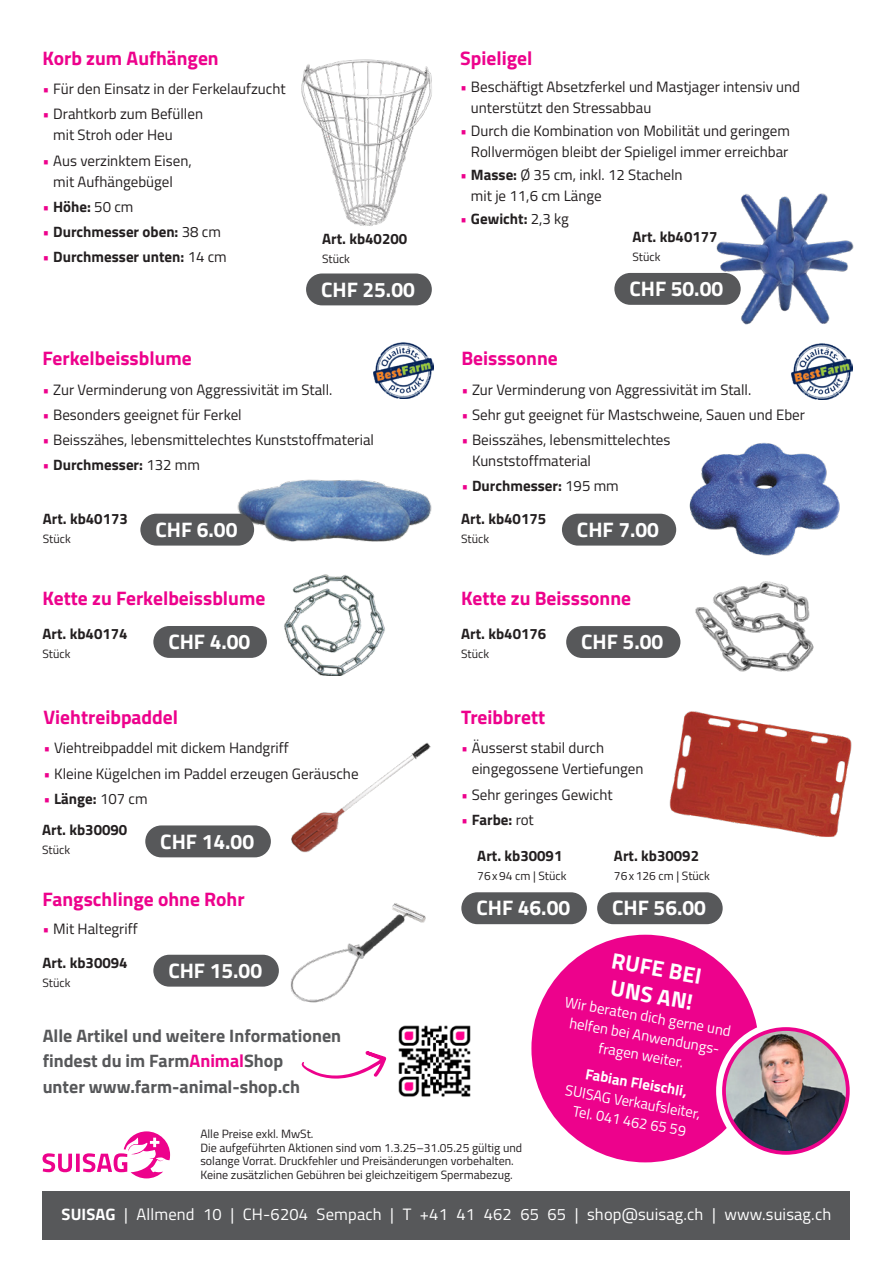
<style>
.page{position:relative;width:893px;height:1263px;background:#fff}
.page>*{position:absolute;margin:0;border:0;box-sizing:border-box;transform-origin:0 0}
.t1{font:700 22.5px/27px "Titillium Web";color:#fff}
.t2{font:700 21px "Titillium Web";color:#fff}
.t3{font:700 19.5px "Titillium Web";color:#ed028c}
.t4{font:700 18px/25.5px "Titillium Web";color:#57585a}
.t5{font:16.5px "Titillium Web";letter-spacing:.01em;color:#fff}
.t6{font:15px/21px "Titillium Web";color:#231f20}
.t7{font:700 15px "Titillium Web";color:#231f20}
.t8{font:15px/19.5px "Titillium Web";color:#fff;text-align:center}
.t9{font:700 15px "Titillium Web";color:#fff}
.t10{font:12px/13.5px "Titillium Web";color:#231f20}
.s1{color:#ed028c}
.s2{font-weight:400;color:#ed028c}
.s3{font-weight:400}
.s4{font-weight:700}
</style>
<div class="page">
<div style="left:43px;top:1191px;width:807px;height:48px;background:#57585a"></div>
<svg style="left:43px;top:1131px;width:127px;height:47px"></svg>
<svg style="left:301px;top:1051px;width:85px;height:28px"></svg>
<img style="left:398px;top:1025px;width:73px;height:72px">
<img style="left:716px;top:193px;width:138px;height:132px">
<div style="left:614px;top:273px;width:127px;height:32px;background:#57585a;border-radius:16px"></div>
<img style="left:227px;top:479px;width:205px;height:63px">
<div style="left:140px;top:514px;width:114px;height:32px;background:#57585a;border-radius:16px"></div>
<div style="left:562px;top:514px;width:114px;height:32px;background:#57585a;border-radius:16px"></div>
<img style="left:689px;top:442px;width:151px;height:114px">
<img style="left:373px;top:342px;width:61px;height:56px">
<img style="left:792px;top:343px;width:60px;height:56px">
<img style="left:263px;top:574px;width:122px;height:102px">
<img style="left:695px;top:581px;width:119px;height:91px">
<div style="left:153px;top:626px;width:114px;height:32px;background:#57585a;border-radius:16px"></div>
<div style="left:153px;top:955px;width:126px;height:32px;background:#57585a;border-radius:16px"></div>
<div style="left:566px;top:626px;width:114px;height:32px;background:#57585a;border-radius:16px"></div>
<img style="left:291px;top:743px;width:140px;height:110px">
<div style="left:145px;top:825px;width:126px;height:32px;background:#57585a;border-radius:16px"></div>
<div style="left:461px;top:892px;width:126px;height:32px;background:#57585a;border-radius:16px"></div>
<div style="left:597px;top:892px;width:126px;height:32px;background:#57585a;border-radius:16px"></div>
<img style="left:669px;top:711px;width:183px;height:126px">
<img style="left:290px;top:903px;width:136px;height:100px">
<div style="left:531px;top:935px;width:228px;height:227px;background:#ed028c;border-radius:50%"></div>
<div style="left:716px;top:1021px;width:140px;height:140px;border:14px solid #fff;border-radius:50%"></div>
<img style="left:724px;top:1029px;width:124px;height:124px;border-radius:62px">
<div style="left:722px;top:1027px;width:128px;height:128px;border:4px solid #ed028c;border-radius:50%"></div>
<img style="left:301px;top:59px;width:131px;height:167px">
<div style="left:306px;top:273px;width:126px;height:32px;background:#57585a;border-radius:16px"></div>
<h3 class="t3" style="left:43px;top:43px;width:178px">Korb zum Aufhängen</h3>
<p class="t6" style="left:43px;top:78px;width:245px"><span class="s1">•</span> Für den Einsatz in der Ferkelaufzucht</p>
<p class="t6" style="left:53px;top:103px;width:151px;text-indent:-11px"><span class="s1">•</span> Drahtkorb zum Befüllen mit Stroh oder Heu</p>
<p class="t6" style="left:43px;top:149px;width:151px;text-align:center"><span class="s1">•</span> Aus verzinktem Eisen, mit Aufhängebügel</p>
<p class="t7" style="left:43px;top:195px;width:92px"><span class="s2">•</span> Höhe: <span class="s3">50 cm</span></p>
<p class="t7" style="left:43px;top:220px;width:180px"><span class="s2">•</span> Durchmesser oben: <span class="s3">38 cm</span></p>
<p class="t7" style="left:43px;top:246px;width:186px"><span class="s2">•</span> Durchmesser unten: <span class="s3">14 cm</span></p>
<p class="t7" style="left:322px;top:228px;width:87px">Art. kb40200</p>
<p class="t10" style="left:322px;top:252px;width:29px">Stück</p>
<h2 class="t2" style="left:321px;top:273px;width:95px">CHF 25.00</h2>
<h3 class="t3" style="left:43px;top:343px;width:151px">Ferkelbeissblume</h3>
<p class="t6" style="left:43px;top:378px;width:291px"><span class="s1">•</span> Zur Verminderung von Aggressivität im Stall.</p>
<p class="t6" style="left:43px;top:403px;width:201px"><span class="s1">•</span> Besonders geeignet für Ferkel</p>
<p class="t6" style="left:43px;top:429px;width:333px"><span class="s1">•</span> Beisszähes, lebensmittelechtes Kunststoffmaterial</p>
<p class="t7" style="left:43px;top:454px;width:159px"><span class="s2">•</span> Durchmesser: <span class="s3">132 mm</span></p>
<h3 class="t3" style="left:460px;top:43px;width:74px">Spieligel</h3>
<p class="t6" style="left:471px;top:76px;width:331px;text-indent:-11px"><span class="s1">•</span> Beschäftigt Absetzferkel und Mastjager intensiv und unterstützt den Stressabbau</p>
<p class="t6" style="left:460px;top:120px;width:331px;text-align:right"><span class="s1">•</span> Durch die Kombination von Mobilität und geringem<br>Rollvermögen bleibt der Spieligel immer erreichbar</p>
<p class="t6" style="left:471px;top:164px;width:213px;text-indent:-11px"><span class="s1">•</span> <span class="s4">Masse:</span> Ø 35 cm, inkl. 12 Stacheln mit je 11,6 cm Länge</p>
<p class="t7" style="left:460px;top:208px;width:110px"><span class="s2">•</span> Gewicht: <span class="s3">2,3 kg</span></p>
<p class="t7" style="left:632px;top:225px;width:87px">Art. kb40177</p>
<p class="t10" style="left:632px;top:249px;width:29px">Stück</p>
<h2 class="t2" style="left:629px;top:273px;width:95px">CHF 50.00</h2>
<h3 class="t3" style="left:461px;top:343px;width:98px">Beisssonne</h3>
<p class="t6" style="left:461px;top:378px;width:291px"><span class="s1">•</span> Zur Verminderung von Aggressivität im Stall.</p>
<p class="t6" style="left:461px;top:403px;width:345px"><span class="s1">•</span> Sehr gut geeignet für Mastschweine, Sauen und Eber</p>
<p class="t6" style="left:472px;top:429px;width:200px;text-indent:-11px"><span class="s1">•</span> Beisszähes, lebensmittelechtes<br>Kunststoffmaterial</p>
<p class="t7" style="left:461px;top:475px;width:159px"><span class="s2">•</span> Durchmesser: <span class="s3">195 mm</span></p>
<p class="t7" style="left:43px;top:508px;width:87px">Art. kb40173</p>
<p class="t10" style="left:43px;top:531px;width:29px">Stück</p>
<p class="t7" style="left:461px;top:508px;width:87px">Art. kb40175</p>
<p class="t10" style="left:461px;top:531px;width:29px">Stück</p>
<h2 class="t2" style="left:155px;top:513px;width:84px">CHF 6.00</h2>
<h2 class="t2" style="left:577px;top:513px;width:84px">CHF 7.00</h2>
<h3 class="t3" style="left:43px;top:583px;width:224px">Kette zu Ferkelbeissblume</h3>
<p class="t7" style="left:43px;top:622px;width:87px">Art. kb40174</p>
<p class="t10" style="left:43px;top:646px;width:29px">Stück</p>
<h2 class="t2" style="left:168px;top:626px;width:84px">CHF 4.00</h2>
<h3 class="t3" style="left:44px;top:702px;width:136px">Viehtreibpaddel</h3>
<p class="t6" style="left:44px;top:737px;width:247px"><span class="s1">•</span> Viehtreibpaddel mit dickem Handgriff</p>
<p class="t6" style="left:44px;top:762px;width:317px"><span class="s1">•</span> Kleine Kügelchen im Paddel erzeugen Geräusche</p>
<p class="t7" style="left:44px;top:787px;width:106px"><span class="s2">•</span> Länge: <span class="s3">107 cm</span></p>
<h2 class="t2" style="left:160px;top:825px;width:95px">CHF 14.00</h2>
<p class="t7" style="left:42px;top:818px;width:87px">Art. kb30090</p>
<p class="t10" style="left:42px;top:842px;width:29px">Stück</p>
<h3 class="t3" style="left:43px;top:885px;width:204px">Fangschlinge ohne Rohr</h3>
<p class="t6" style="left:43px;top:917px;width:97px"><span class="s1">•</span> Mit Haltegriff</p>
<h3 class="t3" style="left:461px;top:583px;width:171px">Kette zu Beisssonne</h3>
<p class="t7" style="left:461px;top:623px;width:87px">Art. kb40176</p>
<p class="t10" style="left:461px;top:646px;width:29px">Stück</p>
<h2 class="t2" style="left:581px;top:626px;width:84px">CHF 5.00</h2>
<h3 class="t3" style="left:461px;top:702px;width:86px">Treibbrett</h3>
<p class="t6" style="left:472px;top:737px;width:173px;text-indent:-11px"><span class="s1">•</span> Äusserst stabil durch eingegossene Vertiefungen</p>
<p class="t6" style="left:461px;top:783px;width:153px"><span class="s1">•</span> Sehr geringes Gewicht</p>
<p class="t7" style="left:461px;top:808px;width:74px"><span class="s2">•</span> Farbe: <span class="s3">rot</span></p>
<p class="t7" style="left:477px;top:845px;width:87px">Art. kb30091</p>
<p class="t10" style="left:477px;top:868px;width:91px">76x94 cm | Stück</p>
<h2 class="t2" style="left:476px;top:892px;width:95px">CHF 46.00</h2>
<p class="t7" style="left:614px;top:845px;width:87px">Art. kb30092</p>
<p class="t10" style="left:614px;top:868px;width:97px">76x126 cm | Stück</p>
<h2 class="t2" style="left:612px;top:892px;width:95px">CHF 56.00</h2>
<p class="t7" style="left:43px;top:951px;width:87px">Art. kb30094</p>
<p class="t10" style="left:43px;top:975px;width:29px">Stück</p>
<h2 class="t2" style="left:168px;top:954px;width:95px">CHF 15.00</h2>
<p class="t4" style="left:43px;top:1022px;width:300px">Alle Artikel und weitere Informationen findest du im Farm<span class="s1">Animal</span>Shop<br>unter www.farm-animal-shop.ch</p>
<p class="t10" style="left:200px;top:1126px;width:323px">Alle Preise exkl. MwSt.<br>Die aufgeführten Aktionen sind vom 1.3.25–31.05.25 gültig und solange Vorrat. Druckfehler und Preisänderungen vorbehalten.<br>Keine zusätzlichen Gebühren bei gleichzeitigem Spermabezug.</p>
<h1 class="t1" style="left:614px;top:946px;width:93px;rotate:10deg">RUFE BEI<br>UNS AN!</h1>
<p class="t8" style="left:567px;top:992px;width:170px;rotate:10deg">Wir beraten dich gerne und helfen bei Anwendungs&shy;fragen weiter.</p>
<p class="t9" style="left:588px;top:1062px;width:105px;rotate:10deg">Fabian Fleischli,</p>
<p class="t8" style="left:567px;top:1079px;width:138px;rotate:10deg">SUISAG Verkaufsleiter,<br>Tel. 041 462 65 59</p>
<p class="t5" style="left:62px;top:1202px;width:771px"><span class="s4">SUISAG</span> | Allmend 10 | CH-6204 Sempach | T +41 41 462 65 65 | shop@suisag.ch | www.suisag.ch</p>
</div>
